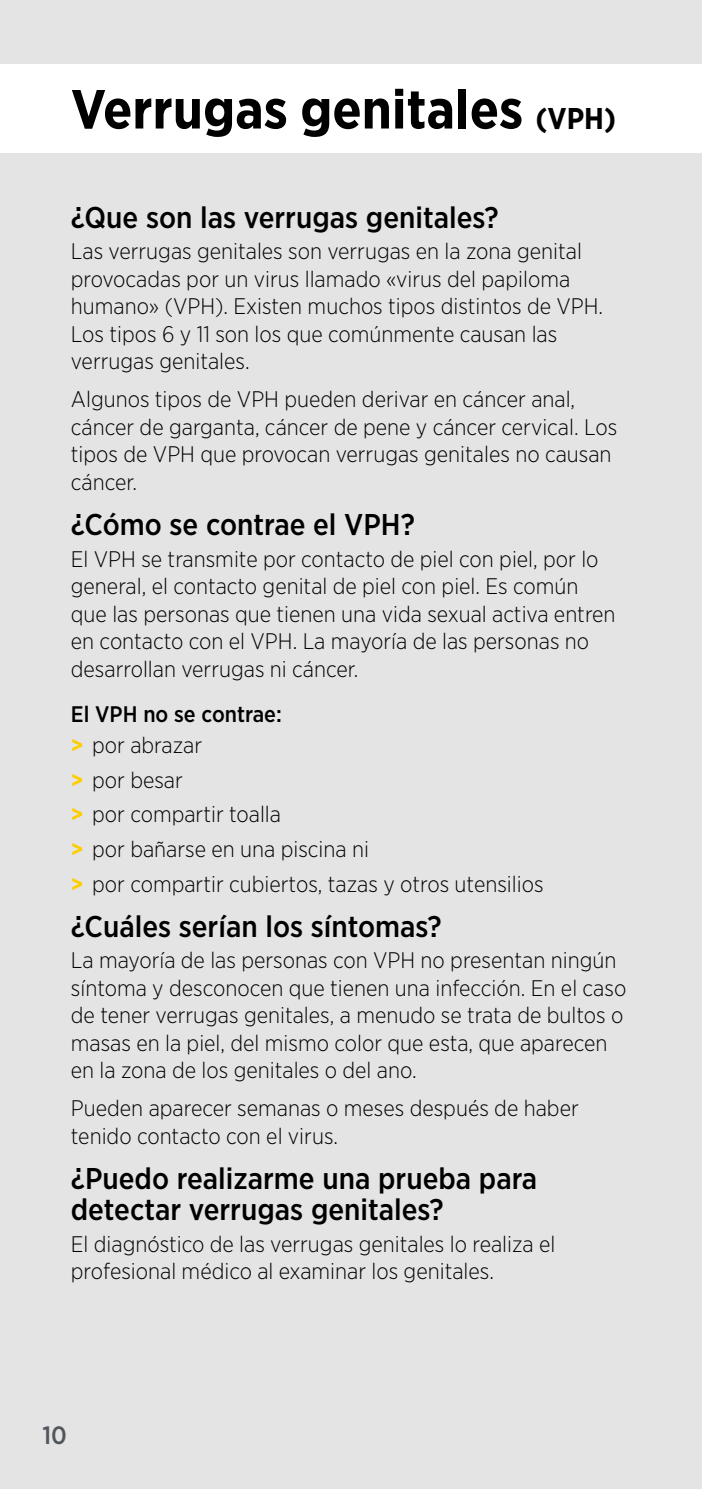
<style>
.page{position:relative;width:702px;height:1489px;background:#fff}
.page>*{position:absolute;margin:0;border:0;box-sizing:border-box;transform-origin:0 0}
.t1{font:700 55px "Gotham Narrow";color:#000}
.t2{font:500 30px/31.2px "Gotham Narrow";color:#000}
.t3{font:500 25px "Gotham Narrow";color:#52555b}
.t4{font:300 22.5px/27.5px "Gotham Narrow";color:#000}
.t5{font:500 22.5px/31px "Gotham Narrow";color:#000}
.s1{font-size:30px}
.s2{font-weight:700;color:#fecd00}
.s3{font-weight:300}
</style>
<div class="page">
<div style="left:0;top:0;width:702px;height:1488px;background:#e3e4e3"></div>
<div style="left:0;top:64px;width:702px;height:88px;background:#fff"></div>
<h1 class="t1" style="left:71px;top:74px;width:546px">Verrugas genitales <span class="s1">(VPH)</span></h1>
<h2 class="t2" style="left:71px;top:202px;width:429px">¿Que son las verrugas genitales?</h2>
<p class="t4" style="left:71px;top:237px;width:533px">Las verrugas genitales son verrugas en la zona genital provocadas por un virus llamado «virus del papiloma humano» (VPH). Existen muchos tipos distintos de VPH.<br>Los tipos 6 y 11 son los que comúnmente causan las verrugas genitales.</p>
<p class="t4" style="left:71px;top:385px;width:548px">Algunos tipos de VPH pueden derivar en cáncer anal, cáncer de garganta, cáncer de pene y cáncer cervical. Los tipos de VPH que provocan verrugas genitales no causan cáncer.</p>
<h2 class="t2" style="left:71px;top:509px;width:345px">¿Cómo se contrae el VPH?</h2>
<p class="t4" style="left:71px;top:544px;width:546px">El VPH se transmite por contacto de piel con piel, por lo general, el contacto genital de piel con piel. Es común que las personas que tienen una vida sexual activa entren en contacto con el VPH. La mayoría de las personas no desarrollan verrugas ni cáncer.</p>
<p class="t5" style="left:71px;top:698px;width:212px">El VPH no se contrae: <span class="s2">&gt;</span> <span class="s3">por abrazar</span></p>
<p class="t4" style="left:71px;top:762px;width:474px;line-height:34.5px"><span class="s2">&gt;</span> por besar<br><span class="s2">&gt;</span> por compartir toalla<br><span class="s2">&gt;</span> por bañarse en una piscina ni<br><span class="s2">&gt;</span> por compartir cubiertos, tazas y otros utensilios</p>
<h2 class="t2" style="left:71px;top:910px;width:372px">¿Cuáles serían los síntomas?</h2>
<p class="t4" style="left:71px;top:945px;width:557px">La mayoría de las personas con VPH no presentan ningún síntoma y desconocen que tienen una infección. En el caso de tener verrugas genitales, a menudo se trata de bultos o masas en la piel, del mismo color que esta, que aparecen en la zona de los genitales o del ano.</p>
<p class="t4" style="left:71px;top:1093px;width:509px">Pueden aparecer semanas o meses después de haber tenido contacto con el virus.</p>
<h2 class="t2" style="left:71px;top:1162px;width:468px">¿Puedo realizarme una prueba para detectar verrugas genitales?</h2>
<p class="t4" style="left:71px;top:1229px;width:486px">El diagnóstico de las verrugas genitales lo realiza el profesional médico al examinar los genitales.</p>
<p class="t3" style="left:43px;top:1419px;width:26px">10</p>
</div>
